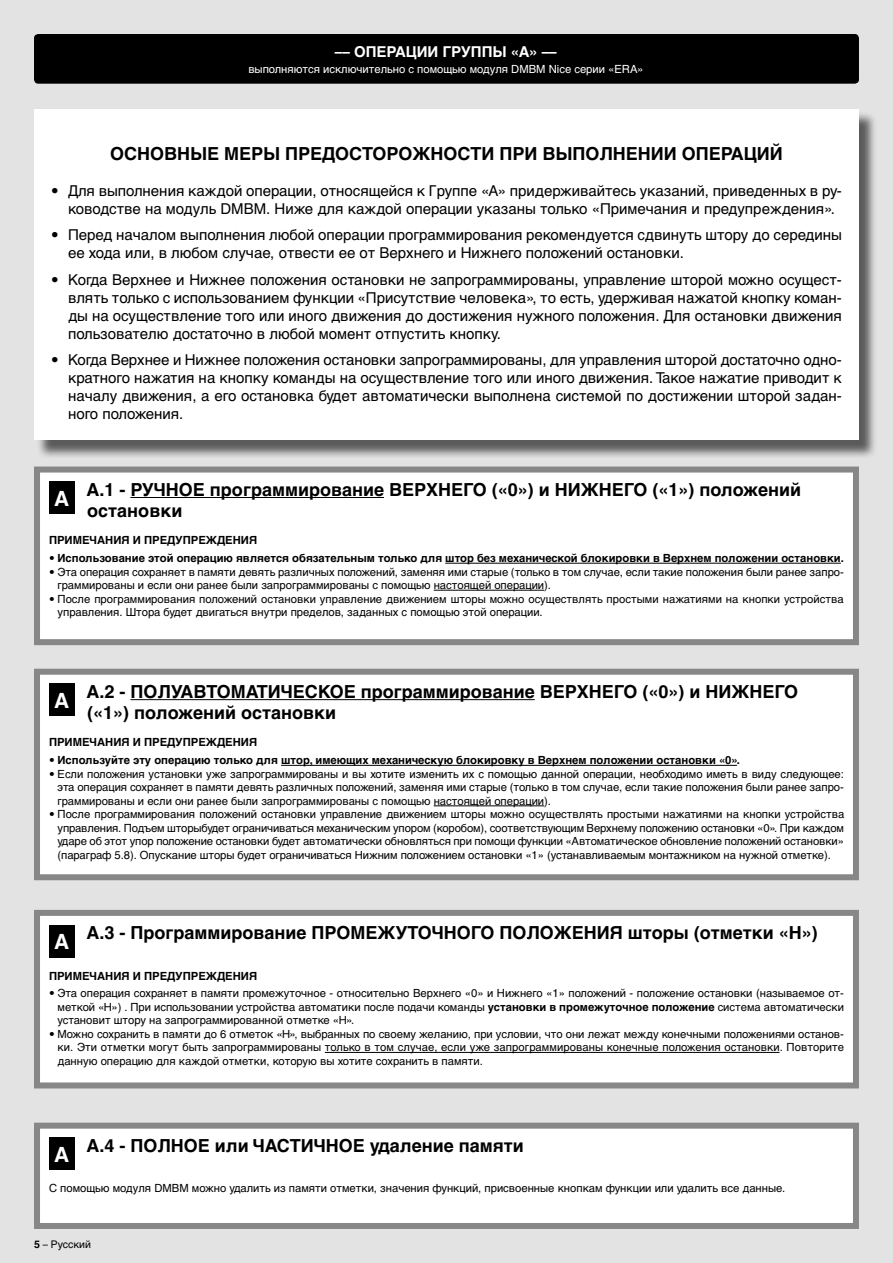
<style>
.page{position:relative;width:893px;height:1263px;background:#e3e3e3}
.page>*{position:absolute;margin:0;border:0;box-sizing:border-box;transform-origin:0 0}
.t1{font:700 21px "Helvetica Cyr";color:#fff}
.t2{font:700 18px/21.6px "Helvetica Cyr";color:#000}
.t3{font:15px/18px "Helvetica Cyr Upright";color:#000}
.t4{font:700 15px "Helvetica Cyr";color:#fff}
.t5{font:11.25px/13.5px "Helvetica Cyr Upright";color:#000;text-align:justify}
.t6{font:700 11.25px "Helvetica Cyr";color:#000}
.t7{font:11.25px "Helvetica Cyr Upright";color:#fff}
.t8{font:10.5px "Helvetica Cyr Upright";color:#000}
.s1{font-family:"Helvetica Cyr";font-weight:700}
</style>
<div class="page">
<div style="left:34px;top:34px;width:825px;height:50px;background:#000;border-radius:4px"></div>
<div style="left:36px;top:111px;width:842px;height:348px;background:#000;opacity:.6"></div>
<div style="left:34px;top:109px;width:825px;height:331px;background:#fff"></div>
<div style="left:37px;top:672px;width:819px;height:205px;background:#fff"></div>
<hr style="left:130px;top:699px;width:405px;height:1px;background:#000">
<hr style="left:281px;top:765px;width:456px;height:1px;background:#000">
<hr style="left:434px;top:805px;width:110px;height:1px;background:#000">
<div style="left:34px;top:669px;width:825px;height:211px;border:6px solid #878787"></div>
<div style="left:49px;top:684px;width:26px;height:32px;background:#000"></div>
<div style="left:37px;top:469px;width:819px;height:173px;background:#fff"></div>
<hr style="left:130px;top:497px;width:254px;height:1px;background:#000">
<hr style="left:445px;top:563px;width:396px;height:1px;background:#000">
<hr style="left:434px;top:590px;width:110px;height:1px;background:#000">
<div style="left:34px;top:466px;width:825px;height:179px;border:6px solid #878787"></div>
<div style="left:49px;top:481px;width:26px;height:33px;background:#000"></div>
<div style="left:37px;top:913px;width:819px;height:172px;background:#fff"></div>
<hr style="left:325px;top:1052px;width:455px;height:1px;background:#000">
<div style="left:34px;top:910px;width:825px;height:178px;border:6px solid #878787"></div>
<div style="left:49px;top:925px;width:26px;height:32px;background:#000"></div>
<div style="left:37px;top:1126px;width:819px;height:100px;background:#fff"></div>
<div style="left:34px;top:1123px;width:825px;height:106px;border:6px solid #878787"></div>
<div style="left:49px;top:1138px;width:26px;height:32px;background:#000"></div>
<h3 class="t4" style="left:335px;top:43px;width:223px">–– ОПЕРАЦИИ ГРУППЫ «A» ––</h3>
<p class="t7" style="left:248px;top:62px;width:396px">выполняются исключительно с помощью модуля DMBM Nice серии «ERA»</p>
<h2 class="t2" style="left:110px;top:142px;width:674px">ОСНОВНЫЕ МЕРЫ ПРЕДОСТОРОЖНОСТИ ПРИ ВЫПОЛНЕНИИ ОПЕРАЦИЙ</h2>
<h3 class="t3" style="left:68px;top:181px;width:775px;text-indent:-17px">• Для выполнения каждой операции, относящейся к Группе «A» придерживайтесь указаний, приведенных в ру&shy;ководстве на модуль DMBM. Ниже для каждой операции указаны только «Примечания и предупреждения».</h3>
<h3 class="t3" style="left:68px;top:226px;width:775px;text-indent:-17px">• Перед началом выполнения любой операции программирования рекомендуется сдвинуть штору до середины ее хода или, в любом случае, отвести ее от Верхнего и Нижнего положений остановки.</h3>
<p class="t3" style="left:68px;top:270px;width:775px;text-align:justify;text-indent:-17px">• Когда Верхнее и Нижнее положения остановки не запрограммированы, управление шторой можно осущест&shy;влять только с использованием функции «Присутствие человека», то есть, удерживая нажатой кнопку коман&shy;ды на осуществление того или иного движения до достижения нужного положения. Для остановки движения пользователю достаточно в любой момент отпустить кнопку.</p>
<p class="t3" style="left:68px;top:351px;width:775px;text-align:justify;text-indent:-17px">• Когда Верхнее и Нижнее положения остановки запрограммированы, для управления шторой достаточно одно&shy;кратного нажатия на кнопку команды на осуществление того или иного движения. Такое нажатие приводит к началу движения, а его остановка будет автоматически выполнена системой по достижении шторой задан&shy;ного положения.</p>
<h2 class="t2" style="left:86px;top:478px;width:716px">A.1 - РУЧНОЕ программирование ВЕРХНЕГО («0») и НИЖНЕГО («1») положений остановки</h2>
<p class="t6" style="left:49px;top:534px;width:210px">ПРИМЕЧАНИЯ И ПРЕДУПРЕЖДЕНИЯ</p>
<p class="t6" style="left:49px;top:552px;width:796px">• Использование этой операцию является обязательным только для штор без механической блокировки в Верхнем положении остановки.</p>
<p class="t5" style="left:58px;top:565px;width:788px;text-indent:-9px"><span class="s1">•</span> Эта операция сохраняет в памяти девять различных положений, заменяя ими старые (только в том случае, если такие положения были ранее запро&shy;граммированы и если они ранее были запрограммированы с помощью настоящей операции).</p>
<p class="t5" style="left:58px;top:592px;width:788px;text-indent:-9px">• После программирования положений остановки управление движением шторы можно осуществлять простыми нажатиями на кнопки устройства управления. Штора будет двигаться внутри пределов, заданных с помощью этой операции.</p>
<h1 class="t1" style="left:54px;top:486px;width:17px">A</h1>
<h2 class="t2" style="left:86px;top:681px;width:713px">A.2 - ПОЛУАВТОМАТИЧЕСКОЕ программирование ВЕРХНЕГО («0») и НИЖНЕГО («1») положений остановки</h2>
<p class="t6" style="left:49px;top:736px;width:210px">ПРИМЕЧАНИЯ И ПРЕДУПРЕЖДЕНИЯ</p>
<p class="t6" style="left:49px;top:754px;width:692px">• Используйте эту операцию только для штор, имеющих механическую блокировку в Верхнем положении остановки «0».</p>
<p class="t5" style="left:58px;top:767px;width:788px;text-indent:-9px"><span class="s1">•</span> Если положения установки уже запрограммированы и вы хотите изменить их с помощью данной операции, необходимо иметь в виду следующее: эта операция сохраняет в памяти девять различных положений, заменяя ими старые (только в том случае, если такие положения были ранее запро&shy;граммированы и если они ранее были запрограммированы с помощью настоящей операции).</p>
<p class="t5" style="left:58px;top:807px;width:788px;text-indent:-9px">• После программирования положений остановки управление движением шторы можно осуществлять простыми нажатиями на кнопки устройства управления. Подъем шторыбудет ограничиваться механическим упором (коробом), соответствующим Верхнему положению остановки «0». При каждом ударе об этот упор положение остановки будет автоматически обновляться при помощи функции «Автоматическое обновление положений остановки» (параграф 5.8). Опускание шторы будет ограничиваться Нижним положением остановки «1» (устанавливаемым монтажником на нужной отметке).</p>
<h1 class="t1" style="left:54px;top:689px;width:17px">A</h1>
<h2 class="t2" style="left:86px;top:922px;width:733px">А.3 - Программирование ПРОМЕЖУТОЧНОГО ПОЛОЖЕНИЯ шторы (отметки «Н»)</h2>
<p class="t6" style="left:49px;top:969px;width:210px">ПРИМЕЧАНИЯ И ПРЕДУПРЕЖДЕНИЯ</p>
<p class="t5" style="left:58px;top:987px;width:788px;text-indent:-9px"><span class="s1">•</span> Эта операция сохраняет в памяти промежуточное - относительно Верхнего «0» и Нижнего «1» положений - положение остановки (называемое от&shy;меткой «H») . При использовании устройства автоматики после подачи команды <span class="s1">установки в промежуточное положение</span> система автоматически установит штору на запрограммированной отметке «H».</p>
<p class="t5" style="left:58px;top:1027px;width:788px;text-indent:-9px">• Можно сохранить в памяти до 6 отметок «H», выбранных по своему желанию, при условии, что они лежат между конечными положениями останов&shy;ки. Эти отметки могут быть запрограммированы только в том случае, если уже запрограммированы конечные положения остановки. Повторите данную операцию для каждой отметки, которую вы хотите сохранить в памяти.</p>
<h1 class="t1" style="left:54px;top:930px;width:17px">A</h1>
<h2 class="t2" style="left:86px;top:1134px;width:439px">A.4 - ПОЛНОЕ или ЧАСТИЧНОЕ удаление памяти</h2>
<p class="t5" style="left:49px;top:1182px;width:738px">С помощью модуля DMBM можно удалить из памяти отметки, значения функций, присвоенные кнопкам функции или удалить все данные.</p>
<h1 class="t1" style="left:54px;top:1143px;width:17px">A</h1>
<p class="t8" style="left:34px;top:1238px;width:58px"><span class="s1">5</span> – Русский</p>
</div>
